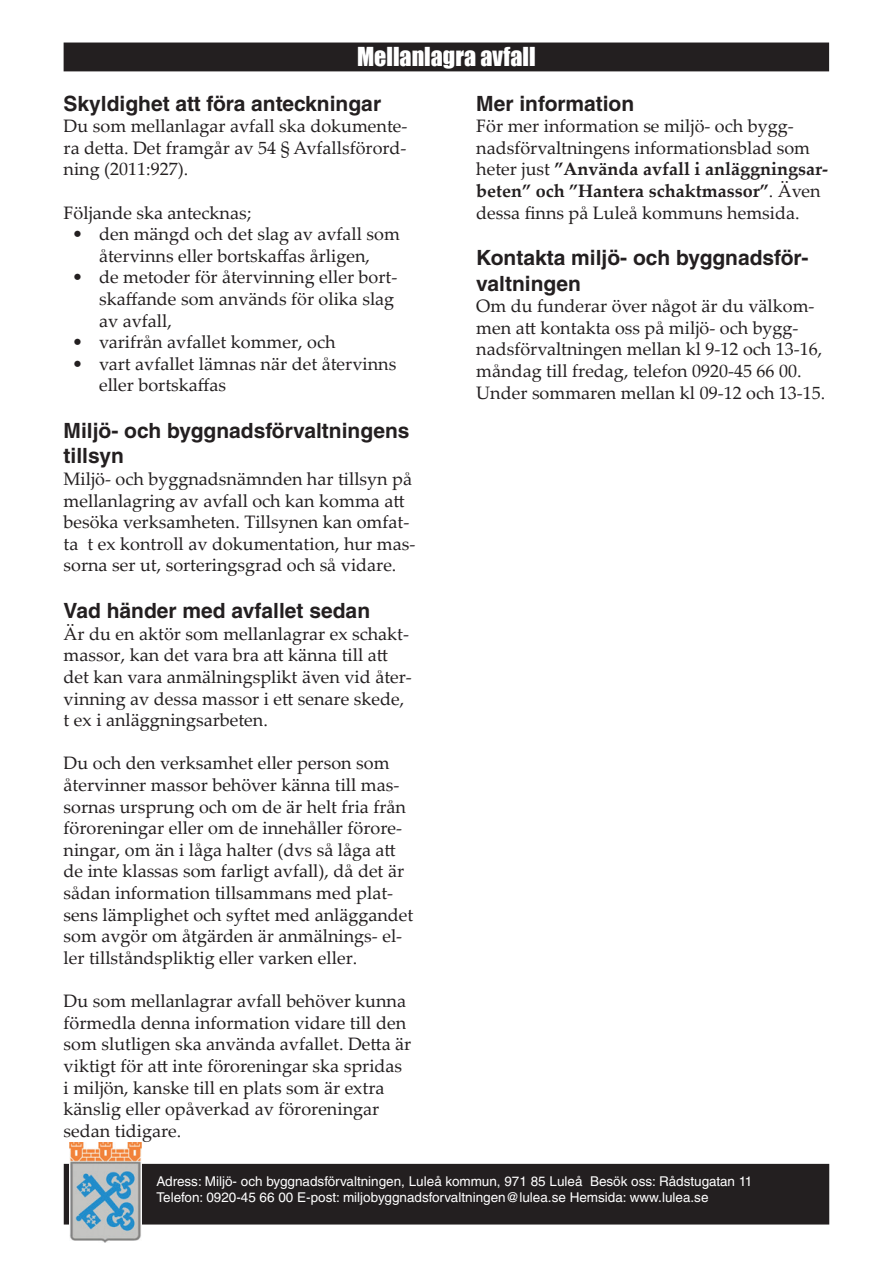
<style>
.page{position:relative;width:893px;height:1263px;background:#fff}
.page>*{position:absolute;margin:0;border:0;box-sizing:border-box;transform-origin:0 0}
.t1{font:24px "Impact";color:#fff}
.t2{font:700 21px/25.2px "Helvetica LT Std";color:#231f20}
.t3{font:18px/21.6px "Palatino Linotype";color:#231f20}
.t4{font:13.5px/16.2px "Helvetica LT Std";color:#fff}
.s1{font-weight:700}
</style>
<div class="page">
<div style="left:64px;top:1164px;width:764px;height:60px;background:#231f20"></div>
<img style="left:70px;top:1143px;width:72px;height:100px">
<div style="left:64px;top:43px;width:764px;height:28px;background:#231f20"></div>
<h1 class="t1" style="left:357px;top:38px;width:180px">Mellanlagra avfall</h1>
<p class="t2" style="left:64px;top:90px;width:319px">Skyldighet att föra anteckningar</p>
<p class="t3" style="left:64px;top:115px;width:345px;text-align:justify">Du som mellanlagar avfall ska dokumente&shy;ra detta. Det framgår av 54 § Avfallsförord&shy;ning (2011:927).</p>
<p class="t3" style="left:64px;top:201px;width:189px">Följande ska antecknas;</p>
<p class="t3" style="left:72px;top:223px;width:329px;text-align:center">• den mängd och det slag av avfall som återvinns eller bortskaffas årligen,</p>
<p class="t3" style="left:99px;top:266px;width:300px;text-indent:-27px">• de metoder för återvinning eller bort&shy;skaffande som används för olika slag av avfall,</p>
<p class="t3" style="left:72px;top:331px;width:265px">• varifrån avfallet kommer, och</p>
<p class="t3" style="left:99px;top:352px;width:299px;text-indent:-27px">• vart avfallet lämnas när det återvinns eller bortskaffas</p>
<p class="t2" style="left:64px;top:418px;width:348px">Miljö- och byggnadsförvaltningens tillsyn</p>
<p class="t3" style="left:64px;top:467px;width:353px">Miljö- och byggnadsnämnden har tillsyn på mellanlagring av avfall och kan komma att besöka verksamheten. Tillsynen kan omfat&shy;ta t ex kontroll av dokumentation, hur mas&shy;sorna ser ut, sorteringsgrad och så vidare.</p>
<p class="t2" style="left:64px;top:598px;width:308px">Vad händer med avfallet sedan</p>
<p class="t3" style="left:64px;top:622px;width:350px">Är du en aktör som mellanlagrar ex schakt&shy;massor, kan det vara bra att känna till att det kan vara anmälningsplikt även vid åter&shy;vinning av dessa massor i ett senare skede, t ex i anläggningsarbeten.</p>
<p class="t3" style="left:64px;top:752px;width:351px">Du och den verksamhet eller person som återvinner massor behöver känna till mas&shy;sornas ursprung och om de är helt fria från föroreningar eller om de innehåller förore&shy;ningar, om än i låga halter (dvs så låga att de inte klassas som farligt avfall), då det är sådan information tillsammans med plat&shy;sens lämplighet och syftet med anläggandet som avgör om åtgärden är anmälnings- el&shy;ler tillståndspliktig eller varken eller.</p>
<p class="t3" style="left:64px;top:989px;width:349px">Du som mellanlagrar avfall behöver kunna förmedla denna information vidare till den som slutligen ska använda avfallet. Detta är viktigt för att inte föroreningar ska spridas i miljön, kanske till en plats som är extra känslig eller opåverkad av föroreningar sedan tidigare.</p>
<p class="t2" style="left:476px;top:90px;width:159px">Mer information</p>
<p class="t3" style="left:476px;top:115px;width:353px">För mer information se miljö- och bygg&shy;nadsförvaltningens informationsblad som heter just <span class="s1">”Använda avfall i anläggningsar&shy;beten” och ”Hantera schaktmassor”</span>. Även dessa finns på Luleå kommuns hemsida.</p>
<p class="t2" style="left:476px;top:245px;width:334px">Kontakta miljö- och byggnadsför&shy;valtningen</p>
<p class="t3" style="left:476px;top:295px;width:351px">Om du funderar över något är du välkom&shy;men att kontakta oss på miljö- och bygg&shy;nadsförvaltningen mellan kl 9-12 och 13-16, måndag till fredag, telefon 0920-45 66 00.<br>Under sommaren mellan kl 09-12 och 13-15.</p>
<p class="t4" style="left:157px;top:1173px;width:597px">Adress: Miljö- och byggnadsförvaltningen, Luleå kommun, 971 85 Luleå Besök oss: Rådstugatan 11<br>Telefon: 0920-45 66 00 E-post: miljobyggnadsforvaltningen@lulea.se Hemsida: www.lulea.se</p>
</div>
